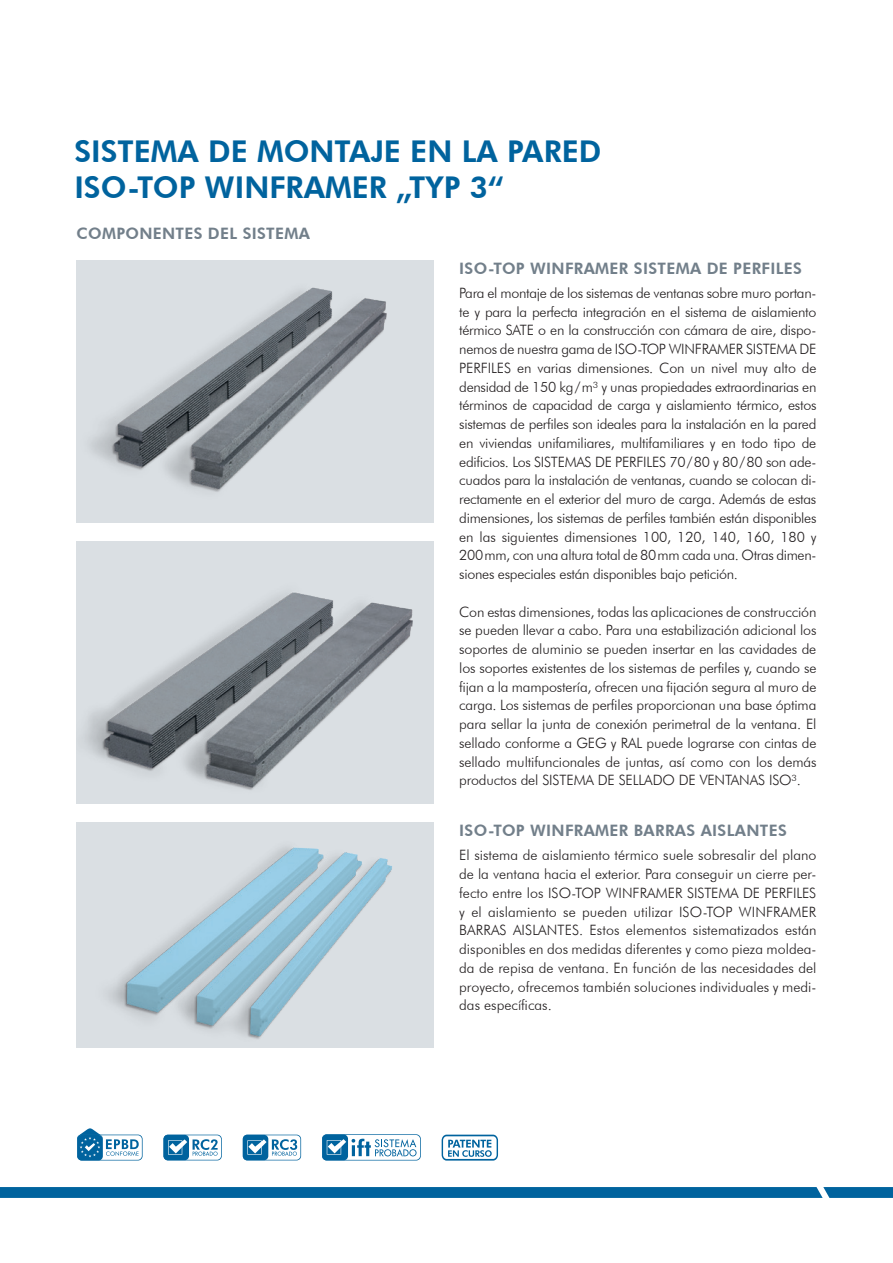
<style>
.page{position:relative;width:893px;height:1263px;background:#fff}
.page>*{position:absolute;margin:0;border:0;box-sizing:border-box;transform-origin:0 0}
.t1{font:800 30px/36px "Futura BT";color:#00639e}
.t2{font:800 15.75px "Futura BT";letter-spacing:.02em;color:#727f8a}
.t3{font:300 14.25px/18.8px "Futura BT";letter-spacing:-.01em;color:#231f20;text-align:justify}
</style>
<div class="page">
<div style="left:77px;top:260px;width:357px;height:263px;background:#dadfe3"></div>
<img style="left:90px;top:287px;width:297px;height:205px">
<img style="left:77px;top:823px;width:357px;height:225px">
<div style="left:77px;top:542px;width:357px;height:262px;background:#dadfe3"></div>
<img style="left:84px;top:592px;width:329px;height:198px">
<hr style="left:0;top:223px;width:1px;height:366px;background:#dadfe3">
<svg style="left:77px;top:1128px;width:66px;height:32px"></svg>
<svg style="left:163px;top:1135px;width:59px;height:25px"></svg>
<svg style="left:243px;top:1135px;width:58px;height:25px"></svg>
<svg style="left:322px;top:1134px;width:99px;height:26px"></svg>
<svg style="left:442px;top:1135px;width:56px;height:25px"></svg>
<svg style="left:0;top:1187px;width:893px;height:11px;background:#04659f"></svg>
<h1 class="t1" style="left:74px;top:133px;width:529px">SISTEMA DE MONTAJE EN LA PARED<br>ISO-TOP WINFRAMER „TYP 3“</h1>
<p class="t2" style="left:77px;top:224px;width:235px">COMPONENTES DEL SISTEMA</p>
<p class="t2" style="left:459px;top:259px;width:344px">ISO-TOP WINFRAMER SISTEMA DE PERFILES</p>
<p class="t3" style="left:459px;top:283px;width:359px">Para el montaje de los sistemas de ventanas sobre muro portan&shy;te y para la perfecta integración en el sistema de aislamiento térmico SATE o en la construcción con cámara de aire, dispo&shy;nemos de nuestra gama de ISO-TOP WINFRAMER SISTEMA DE PERFILES en varias dimensiones. Con un nivel muy alto de densidad de 150 kg/m³ y unas propiedades extraordinarias en términos de capacidad de carga y aislamiento térmico, estos sistemas de perfiles son ideales para la instalación en la pared en viviendas unifamiliares, multifamiliares y en todo tipo de edificios. Los SISTEMAS DE PERFILES 70/80 y 80/80 son ade&shy;cuados para la instalación de ventanas, cuando se colocan di&shy;rectamente en el exterior del muro de carga. Además de estas dimensiones, los sistemas de perfiles también están disponibles en las siguientes dimensiones 100, 120, 140, 160, 180 y 200mm, con una altura total de 80mm cada una. Otras dimen&shy;siones especiales están disponibles bajo petición.</p>
<p class="t3" style="left:459px;top:602px;width:359px">Con estas dimensiones, todas las aplicaciones de construcción se pueden llevar a cabo. Para una estabilización adicional los soportes de aluminio se pueden insertar en las cavidades de los soportes existentes de los sistemas de perfiles y, cuando se fijan a la mampostería, ofrecen una fijación segura al muro de carga. Los sistemas de perfiles proporcionan una base óptima para sellar la junta de conexión perimetral de la ventana. El sellado conforme a GEG y RAL puede lograrse con cintas de sellado multifuncionales de juntas, así como con los demás productos del SISTEMA DE SELLADO DE VENTANAS ISO³.</p>
<p class="t2" style="left:459px;top:821px;width:329px">ISO-TOP WINFRAMER BARRAS AISLANTES</p>
<p class="t3" style="left:459px;top:846px;width:359px">El sistema de aislamiento térmico suele sobresalir del plano de la ventana hacia el exterior. Para conseguir un cierre per&shy;fecto entre los ISO-TOP WINFRAMER SISTEMA DE PERFILES y el aislamiento se pueden utilizar ISO-TOP WINFRAMER BARRAS AISLANTES. Estos elementos sistematizados están disponibles en dos medidas diferentes y como pieza moldea&shy;da de repisa de ventana. En función de las necesidades del proyecto, ofrecemos también soluciones individuales y medi&shy;das específicas.</p>
</div>
